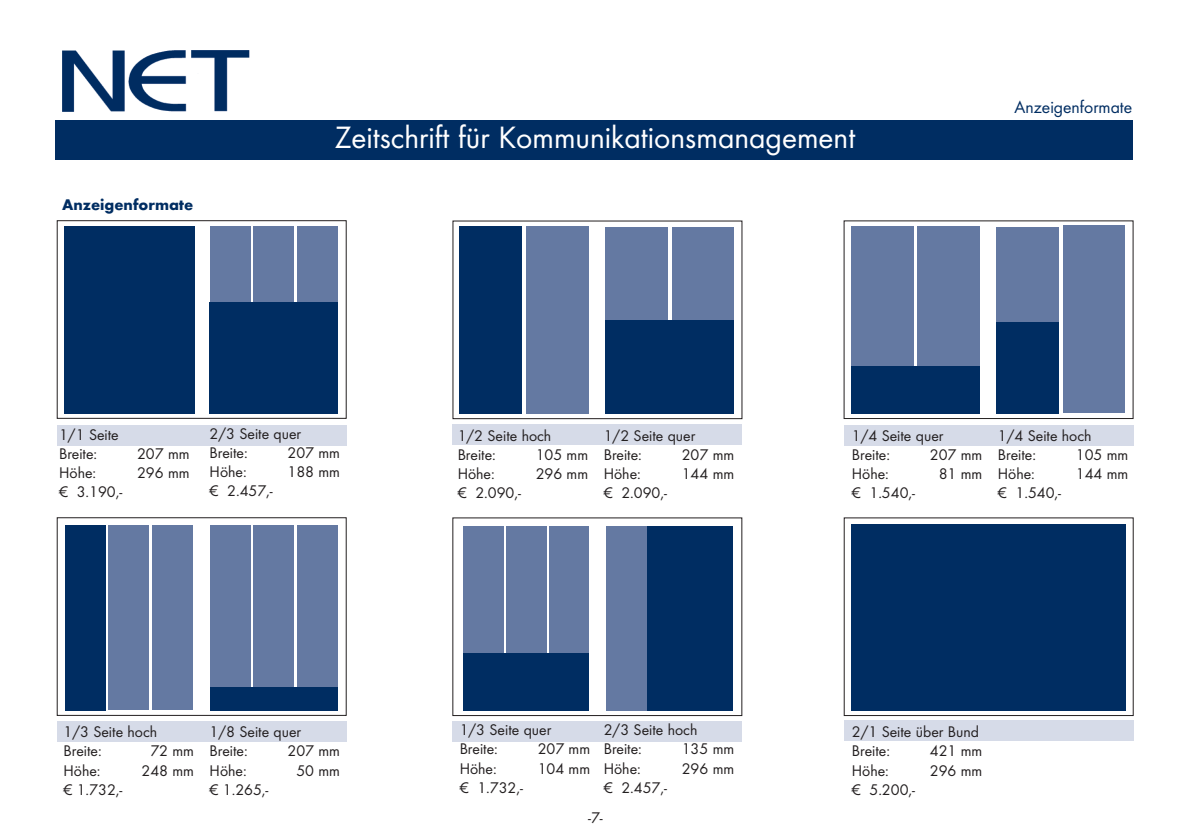
<style>
.page{position:relative;width:1191px;height:840px;background:#fff}
.page>*{position:absolute;margin:0;border:0;box-sizing:border-box;transform-origin:0 0}
.t1{font:32px "Futura Boo";color:#fff}
.t2{font:18px "Futura Boo";color:#002d62}
.t3{font:16px/19.2px "Futura Boo";color:#231f20}
.t4{font:700 16px "Futura";color:#002d62}
</style>
<div class="page">
<div style="left:453px;top:424px;width:289px;height:20px;background:#d6dbe8"></div>
<div style="left:844px;top:425px;width:289px;height:20px;background:#d6dbe8"></div>
<div style="left:453px;top:721px;width:289px;height:20px;background:#d6dbe8"></div>
<div style="left:57px;top:721px;width:289px;height:20px;background:#d6dbe8"></div>
<div style="left:57px;top:425px;width:289px;height:20px;background:#d6dbe8"></div>
<div style="left:55px;top:120px;width:1077px;height:40px;background:#002d62"></div>
<div style="left:844px;top:720px;width:289px;height:20px;background:#d6dbe8"></div>
<div style="left:57px;top:220px;width:290px;height:198px;background:#fff;border:1px solid #231f20"></div>
<div style="left:64px;top:226px;width:130px;height:187px;background:#002d62"></div>
<div style="left:210px;top:302px;width:128px;height:111px;background:#002d62"></div>
<div style="left:210px;top:226px;width:40px;height:76px;background:#6479a2"></div>
<div style="left:253px;top:227px;width:41px;height:75px;background:#6479a2"></div>
<div style="left:297px;top:226px;width:40px;height:76px;background:#6479a2"></div>
<svg style="left:452px;top:220px;width:290px;height:199px"></svg>
<div style="left:460px;top:226px;width:62px;height:187px;background:#002d62"></div>
<div style="left:605px;top:227px;width:63px;height:93px;background:#6479a2"></div>
<div style="left:672px;top:227px;width:61px;height:93px;background:#6479a2"></div>
<div style="left:526px;top:226px;width:62px;height:187px;background:#6479a2"></div>
<div style="left:851px;top:365px;width:128px;height:48px;background:#002d62"></div>
<div style="left:996px;top:320px;width:62px;height:93px;background:#002d62"></div>
<div style="left:996px;top:227px;width:63px;height:95px;background:#6479a2"></div>
<div style="left:1063px;top:226px;width:61px;height:187px;background:#6479a2"></div>
<div style="left:917px;top:226px;width:62px;height:139px;background:#6479a2"></div>
<div style="left:851px;top:226px;width:62px;height:139px;background:#6479a2"></div>
<div style="left:57px;top:517px;width:290px;height:198px;background:#fff;border:1px solid #231f20"></div>
<div style="left:210px;top:525px;width:40px;height:162px;background:#6479a2"></div>
<div style="left:253px;top:525px;width:41px;height:162px;background:#6479a2"></div>
<div style="left:297px;top:525px;width:40px;height:162px;background:#6479a2"></div>
<div style="left:65px;top:525px;width:41px;height:185px;background:#002d62"></div>
<div style="left:108px;top:525px;width:41px;height:185px;background:#6479a2"></div>
<div style="left:152px;top:525px;width:41px;height:184px;background:#6479a2"></div>
<div style="left:606px;top:525px;width:41px;height:185px;background:#6479a2"></div>
<div style="left:647px;top:526px;width:86px;height:184px;background:#002d62"></div>
<div style="left:506px;top:525px;width:40px;height:128px;background:#6479a2"></div>
<div style="left:549px;top:525px;width:39px;height:128px;background:#6479a2"></div>
<div style="left:463px;top:525px;width:40px;height:128px;background:#6479a2"></div>
<svg style="left:843px;top:517px;width:290px;height:198px"></svg>
<div style="left:851px;top:523px;width:274px;height:187px;background:#002d62"></div>
<div style="left:605px;top:320px;width:128px;height:93px;background:#002d62"></div>
<div style="left:463px;top:653px;width:125px;height:57px;background:#002d62"></div>
<div style="left:210px;top:686px;width:127px;height:23px;background:#002d62"></div>
<img style="left:62px;top:50px;width:188px;height:62px">
<p class="t4" style="left:62px;top:195px;width:133px">Anzeigenformate</p>
<h1 class="t1" style="left:335px;top:118px;width:522px">Zeitschrift für Kommunikationsmanagement</h1>
<p class="t2" style="left:1014px;top:96px;width:119px">Anzeigenformate</p>
<p class="t3" style="left:59px;top:424px;width:61px">1/1 Seite<br>Breite:</p>
<p class="t3" style="left:137px;top:443px;width:54px">207 mm</p>
<p class="t3" style="left:210px;top:423px;width:93px">2/3 Seite quer<br>Breite:</p>
<p class="t3" style="left:287px;top:442px;width:54px">207 mm</p>
<p class="t3" style="left:458px;top:425px;width:95px">1/2 Seite hoch<br>Breite:</p>
<p class="t3" style="left:535px;top:444px;width:54px">105 mm</p>
<p class="t3" style="left:604px;top:425px;width:93px">1/2 Seite quer<br>Breite:</p>
<p class="t3" style="left:681px;top:444px;width:54px">207 mm</p>
<p class="t3" style="left:852px;top:425px;width:93px">1/4 Seite quer<br>Breite:</p>
<p class="t3" style="left:929px;top:444px;width:54px">207 mm</p>
<p class="t3" style="left:998px;top:425px;width:95px">1/4 Seite hoch<br>Breite:</p>
<p class="t3" style="left:1075px;top:444px;width:54px">105 mm</p>
<p class="t3" style="left:59px;top:463px;width:39px">Höhe:</p>
<p class="t3" style="left:137px;top:463px;width:54px">296 mm</p>
<p class="t3" style="left:59px;top:482px;width:65px">€ 3.190,-</p>
<p class="t3" style="left:210px;top:462px;width:39px">Höhe:</p>
<p class="t3" style="left:287px;top:462px;width:54px">188 mm</p>
<p class="t3" style="left:210px;top:481px;width:65px">€ 2.457,-</p>
<p class="t3" style="left:458px;top:464px;width:39px">Höhe:</p>
<p class="t3" style="left:535px;top:464px;width:54px">296 mm</p>
<p class="t3" style="left:458px;top:483px;width:65px">€ 2.090,-</p>
<p class="t3" style="left:604px;top:464px;width:39px">Höhe:</p>
<p class="t3" style="left:681px;top:464px;width:54px">144 mm</p>
<p class="t3" style="left:604px;top:483px;width:65px">€ 2.090,-</p>
<p class="t3" style="left:852px;top:464px;width:39px">Höhe:</p>
<p class="t3" style="left:938px;top:464px;width:45px">81 mm</p>
<p class="t3" style="left:852px;top:483px;width:65px">€ 1.540,-</p>
<p class="t3" style="left:998px;top:464px;width:39px">Höhe:</p>
<p class="t3" style="left:1075px;top:464px;width:54px">144 mm</p>
<p class="t3" style="left:998px;top:483px;width:65px">€ 1.540,-</p>
<p class="t3" style="left:64px;top:721px;width:95px">1/3 Seite hoch<br>Breite:</p>
<p class="t3" style="left:150px;top:740px;width:45px">72 mm</p>
<p class="t3" style="left:210px;top:721px;width:93px">1/8 Seite quer<br>Breite:</p>
<p class="t3" style="left:287px;top:740px;width:54px">207 mm</p>
<p class="t3" style="left:460px;top:719px;width:93px">1/3 Seite quer<br>Breite:</p>
<p class="t3" style="left:537px;top:738px;width:54px">207 mm</p>
<p class="t3" style="left:604px;top:719px;width:95px">2/3 Seite hoch<br>Breite:</p>
<p class="t3" style="left:681px;top:738px;width:54px">135 mm</p>
<p class="t3" style="left:852px;top:721px;width:129px">2/1 Seite über Bund<br>Breite:</p>
<p class="t3" style="left:929px;top:740px;width:54px">421 mm</p>
<p class="t3" style="left:64px;top:760px;width:39px">Höhe:</p>
<p class="t3" style="left:141px;top:760px;width:54px">248 mm</p>
<p class="t3" style="left:64px;top:779px;width:60px">€ 1.732,-</p>
<p class="t3" style="left:210px;top:760px;width:39px">Höhe:</p>
<p class="t3" style="left:296px;top:760px;width:45px">50 mm</p>
<p class="t3" style="left:210px;top:779px;width:60px">€ 1.265,-</p>
<p class="t3" style="left:460px;top:758px;width:39px">Höhe:</p>
<p class="t3" style="left:537px;top:758px;width:54px">104 mm</p>
<p class="t3" style="left:460px;top:777px;width:65px">€ 1.732,-</p>
<p class="t3" style="left:604px;top:758px;width:39px">Höhe:</p>
<p class="t3" style="left:681px;top:758px;width:54px">296 mm</p>
<p class="t3" style="left:604px;top:777px;width:65px">€ 2.457,-</p>
<p class="t3" style="left:852px;top:760px;width:39px">Höhe:</p>
<p class="t3" style="left:929px;top:760px;width:54px">296 mm</p>
<p class="t3" style="left:852px;top:779px;width:65px">€ 5.200,-</p>
<p class="t3" style="left:588px;top:807px;width:16px">-7-</p>
</div>
